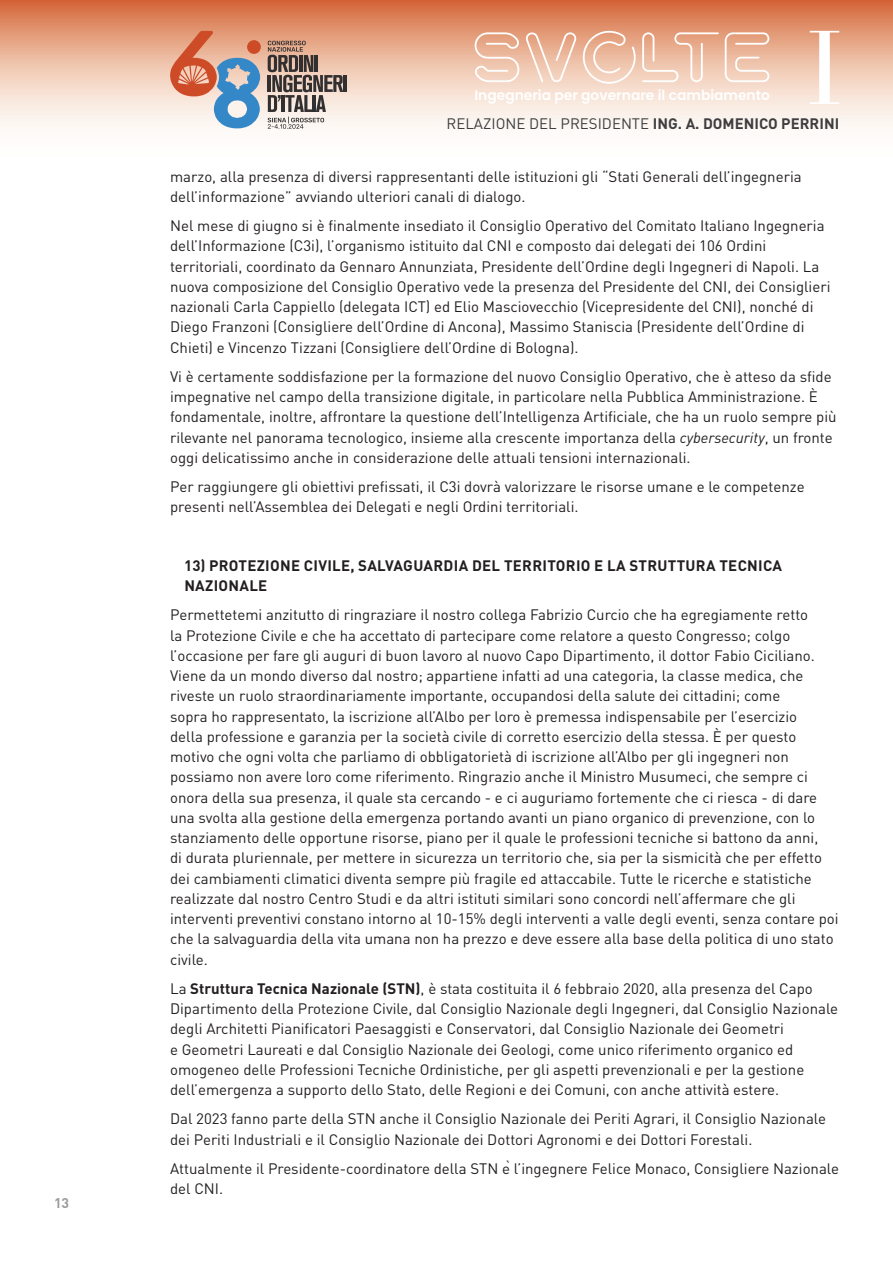
<style>
.page{position:relative;width:893px;height:1263px;background:#fff}
.page>*{position:absolute;margin:0;border:0;box-sizing:border-box;transform-origin:0 0}
.Body_Text{font:15px/20.2px "DIN Pro";color:#231f20}
.Body_Text-2{font:700 15px/20.2px "DIN Pro";letter-spacing:.02em;color:#231f20}
.t1{font:15px "DIN Pro";color:#3e3e3f}
.t2{font:700 13.95px "DIN Pro";color:#9d9d9c}
.t3{font:600 13.8px "Poppins";color:#fff}
.s1{font-weight:700}
.s2{font-style:italic}
.s3{font-family:"Times New Roman"}
</style>
<div class="page">
<svg style="left:0;top:0;width:893px;height:129px;background:#ebb89f"></svg>
<svg style="left:725px;top:32px;width:44px;height:50px;background:#efc7b1"></svg>
<svg style="left:642px;top:32px;width:77px;height:50px;background:#eec3ac"></svg>
<svg style="left:526px;top:32px;width:50px;height:50px;background:#eec4ad"></svg>
<svg style="left:475px;top:32px;width:44px;height:50px;background:#efc7b2"></svg>
<svg style="left:582px;top:31px;width:54px;height:53px;background:#eec4ae"></svg>
<hr style="left:344px;top:75px;width:3px;height:17px;background:#312f30">
<svg style="left:268px;top:41px;width:75px;height:88px;background:#ae9a90"></svg>
<svg style="left:166px;top:31px;width:94px;height:97px;background:#c0a6a2"></svg>
<svg style="left:810px;top:31px;width:29px;height:73px"></svg>
<p class="t2" style="left:54px;top:1191px;width:17px">13</p>
<p class="t3" style="left:474px;top:87px;width:297px">Ingegneria per governare il cambiamento</p>
<p class="t1" style="left:446px;top:112px;width:394px">RELAZIONE DEL PRESIDENTE <span class="s1">ING. A. DOMENICO PERRINI</span></p>
<p class="Body_Text" style="left:170px;top:165px;width:633px">marzo, alla presenza di diversi rappresentanti delle istituzioni gli “Stati Generali dell’ingegneria dell’informazione” avviando ulteriori canali di dialogo.</p>
<p class="Body_Text" style="left:170px;top:215px;width:662px">Nel mese di giugno si è finalmente insediato il Consiglio Operativo del Comitato Italiano Ingegneria dell’Informazione (C3i), l’organismo istituito dal CNI e composto dai delegati dei 106 Ordini territoriali, coordinato da Gennaro Annunziata, Presidente dell’Ordine degli Ingegneri di Napoli. La nuova composizione del Consiglio Operativo vede la presenza del Presidente del CNI, dei Consiglieri nazionali Carla Cappiello (delegata ICT) ed Elio Masciovecchio (Vicepresidente del CNI), nonché di Diego Franzoni (Consigliere dell’Ordine di Ancona), Massimo Staniscia (Presidente dell’Ordine di Chieti) e Vincenzo Tizzani (Consigliere dell’Ordine di Bologna).</p>
<p class="Body_Text" style="left:170px;top:366px;width:668px">Vi è certamente soddisfazione per la formazione del nuovo Consiglio Operativo, che è atteso da sfide impegnative nel campo della transizione digitale, in particolare nella Pubblica Amministrazione. È fondamentale, inoltre, affrontare la questione dell’Intelligenza Artificiale, che ha un ruolo sempre più rilevante nel panorama tecnologico, insieme alla crescente importanza della <span class="s2">cybersecurity</span>, un fronte oggi delicatissimo anche in considerazione delle attuali tensioni internazionali.</p>
<p class="Body_Text" style="left:170px;top:476px;width:636px">Per raggiungere gli obiettivi prefissati, il C3i dovrà valorizzare le risorse umane e le competenze presenti nell’Assemblea dei Delegati e negli Ordini territoriali.</p>
<p class="Body_Text-2" style="left:184px;top:553px;width:599px">13) PROTEZIONE CIVILE, SALVAGUARDIA DEL TERRITORIO E LA STRUTTURA TECNICA<br>NAZIONALE</p>
<p class="Body_Text" style="left:170px;top:604px;width:670px">Permettetemi anzitutto di ringraziare il nostro collega Fabrizio Curcio che ha egregiamente retto<br>la Protezione Civile e che ha accettato di partecipare come relatore a questo Congresso; colgo l’occasione per fare gli auguri di buon lavoro al nuovo Capo Dipartimento, il dottor Fabio Ciciliano.<br>Viene da un mondo diverso dal nostro; appartiene infatti ad una categoria, la classe medica, che riveste un ruolo straordinariamente importante, occupandosi della salute dei cittadini; come<br>sopra ho rappresentato, la iscrizione all’Albo per loro è premessa indispensabile per l’esercizio<br>della professione e garanzia per la società civile di corretto esercizio della stessa. È per questo motivo che ogni volta che parliamo di obbligatorietà di iscrizione all’Albo per gli ingegneri non possiamo non avere loro come riferimento. Ringrazio anche il Ministro Musumeci, che sempre ci onora della sua presenza, il quale sta cercando - e ci auguriamo fortemente che ci riesca - di dare una svolta alla gestione della emergenza portando avanti un piano organico di prevenzione, con lo stanziamento delle opportune risorse, piano per il quale le professioni tecniche si battono da anni,<br>di durata pluriennale, per mettere in sicurezza un territorio che, sia per la sismicità che per effetto dei cambiamenti climatici diventa sempre più fragile ed attaccabile. Tutte le ricerche e statistiche realizzate dal nostro Centro Studi e da altri istituti similari sono concordi nell’affermare che gli interventi preventivi constano intorno al 10-15% degli interventi a valle degli eventi, senza contare poi che la salvaguardia della vita umana non ha prezzo e deve essere alla base della politica di uno stato civile.</p>
<p class="Body_Text" style="left:170px;top:978px;width:669px">La <span class="s1">Struttura Tecnica Nazionale (STN)</span>, è stata costituita il 6 febbraio 2020, alla presenza del Capo Dipartimento della Protezione Civile, dal Consiglio Nazionale degli Ingegneri, dal Consiglio Nazionale degli Architetti Pianificatori Paesaggisti e Conservatori, dal Consiglio Nazionale dei Geometri<br>e Geometri Laureati e dal Consiglio Nazionale dei Geologi, come unico riferimento organico ed omogeneo delle Professioni Tecniche Ordinistiche, per gli aspetti prevenzionali e per la gestione dell’emergenza a supporto dello Stato, delle Regioni e dei Comuni, con anche attività estere.</p>
<p class="Body_Text" style="left:170px;top:1108px;width:657px">Dal 2023 fanno parte della STN anche il Consiglio Nazionale dei Periti Agrari, il Consiglio Nazionale dei Periti Industriali e il Consiglio Nazionale dei Dottori Agronomi e dei Dottori Forestali.</p>
<p class="Body_Text" style="left:170px;top:1158px;width:670px">Attualmente il Presidente-coordinatore della STN e<span class="s3">̀</span>l’ingegnere Felice Monaco, Consigliere Nazionale del CNI.</p>
</div>
